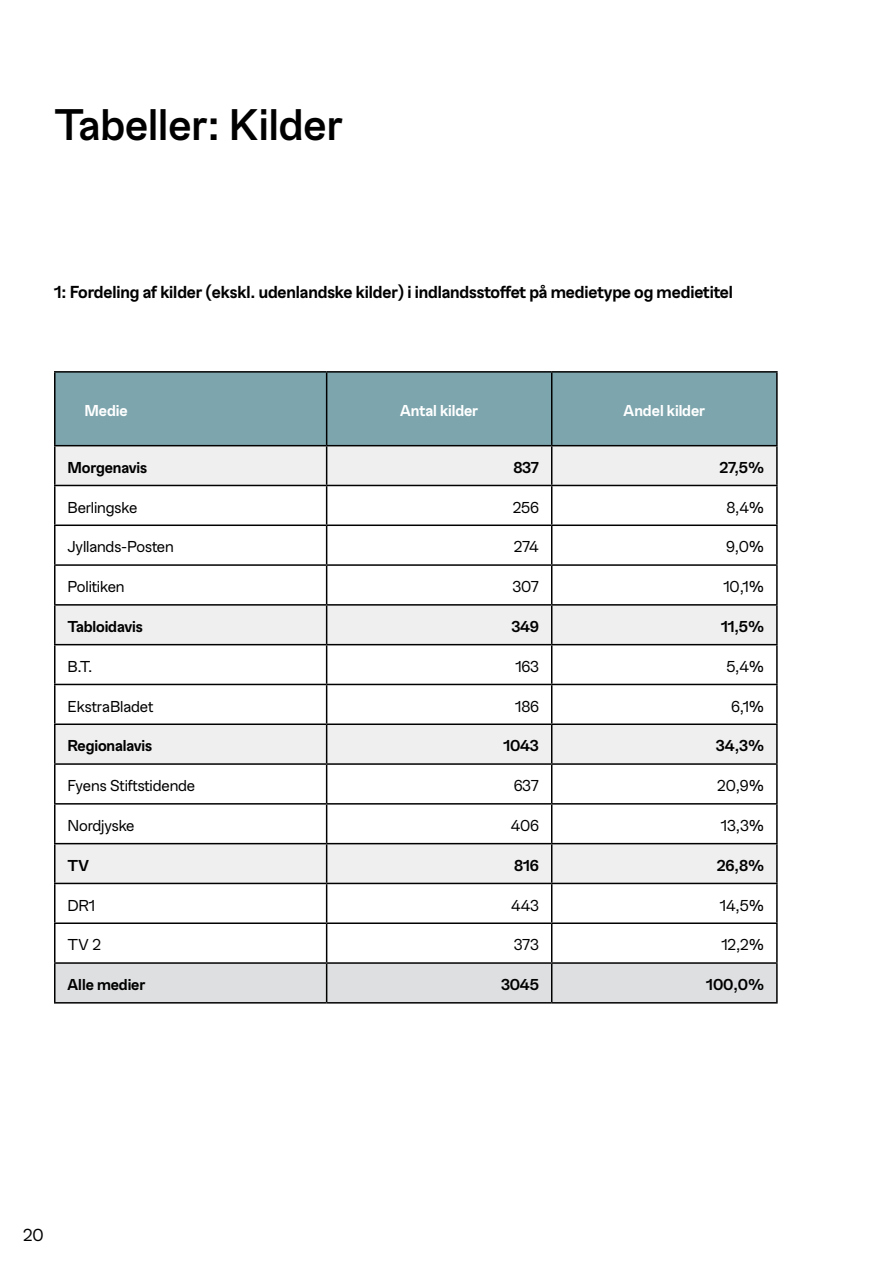
<style>
.page{position:relative;width:893px;height:1263px;background:#fff}
.page>*{position:absolute;margin:0;border:0;box-sizing:border-box;transform-origin:0 0}
.t1{font:500 42px "Reply";color:#000}
.t2{font:700 16.5px "Reply";letter-spacing:-.005em;color:#000}
.t3{font:16.5px "Reply";color:#000}
.t4{font:15px "Reply";letter-spacing:-.01em;color:#000}
.t5{font:700 15px "Reply";letter-spacing:-.01em;color:#000}
.t6{font:700 15px "Reply";letter-spacing:-.01em;color:#fff}
</style>
<div class="page">
<div style="left:56px;top:373px;width:720px;height:72px;background:#7da5ad"></div>
<svg style="left:56px;top:446px;width:720px;height:437px"></svg>
<div style="left:56px;top:964px;width:720px;height:38px;background:#dddfe0"></div>
<hr style="left:54px;top:371px;width:273px;height:2px;background:#000">
<hr style="left:54px;top:373px;width:2px;height:72px;background:#000">
<hr style="left:327px;top:371px;width:225px;height:2px;background:#000">
<hr style="left:326px;top:373px;width:1px;height:72px;background:#000">
<hr style="left:552px;top:371px;width:226px;height:2px;background:#000">
<hr style="left:551px;top:373px;width:1px;height:72px;background:#000">
<hr style="left:776px;top:373px;width:2px;height:72px;background:#000">
<hr style="left:54px;top:445px;width:273px;height:1px;background:#000">
<hr style="left:54px;top:446px;width:2px;height:39px;background:#000">
<hr style="left:327px;top:445px;width:225px;height:1px;background:#000">
<hr style="left:326px;top:446px;width:1px;height:39px;background:#000">
<hr style="left:552px;top:445px;width:226px;height:1px;background:#000">
<hr style="left:551px;top:446px;width:1px;height:39px;background:#000">
<hr style="left:776px;top:446px;width:2px;height:39px;background:#000">
<hr style="left:54px;top:485px;width:273px;height:1px;background:#000">
<hr style="left:54px;top:486px;width:2px;height:38px;background:#000">
<hr style="left:327px;top:485px;width:225px;height:1px;background:#000">
<hr style="left:326px;top:486px;width:1px;height:38px;background:#000">
<hr style="left:552px;top:485px;width:226px;height:1px;background:#000">
<hr style="left:551px;top:486px;width:1px;height:38px;background:#000">
<hr style="left:776px;top:486px;width:2px;height:38px;background:#000">
<hr style="left:54px;top:524px;width:273px;height:2px;background:#000">
<hr style="left:54px;top:526px;width:2px;height:38px;background:#000">
<hr style="left:327px;top:524px;width:225px;height:2px;background:#000">
<hr style="left:326px;top:526px;width:1px;height:38px;background:#000">
<hr style="left:552px;top:524px;width:226px;height:2px;background:#000">
<hr style="left:551px;top:526px;width:1px;height:38px;background:#000">
<hr style="left:776px;top:526px;width:2px;height:38px;background:#000">
<hr style="left:54px;top:564px;width:273px;height:2px;background:#000">
<hr style="left:54px;top:566px;width:2px;height:38px;background:#000">
<hr style="left:327px;top:564px;width:225px;height:2px;background:#000">
<hr style="left:326px;top:566px;width:1px;height:38px;background:#000">
<hr style="left:552px;top:564px;width:226px;height:2px;background:#000">
<hr style="left:551px;top:566px;width:1px;height:38px;background:#000">
<hr style="left:776px;top:566px;width:2px;height:38px;background:#000">
<hr style="left:54px;top:604px;width:273px;height:2px;background:#000">
<hr style="left:54px;top:606px;width:2px;height:38px;background:#000">
<hr style="left:327px;top:604px;width:225px;height:2px;background:#000">
<hr style="left:326px;top:606px;width:1px;height:38px;background:#000">
<hr style="left:552px;top:604px;width:226px;height:2px;background:#000">
<hr style="left:551px;top:606px;width:1px;height:38px;background:#000">
<hr style="left:776px;top:606px;width:2px;height:38px;background:#000">
<hr style="left:54px;top:644px;width:273px;height:1px;background:#000">
<hr style="left:54px;top:645px;width:2px;height:39px;background:#000">
<hr style="left:327px;top:644px;width:225px;height:1px;background:#000">
<hr style="left:326px;top:645px;width:1px;height:39px;background:#000">
<hr style="left:552px;top:644px;width:226px;height:1px;background:#000">
<hr style="left:551px;top:645px;width:1px;height:39px;background:#000">
<hr style="left:776px;top:645px;width:2px;height:39px;background:#000">
<hr style="left:54px;top:684px;width:273px;height:1px;background:#000">
<hr style="left:54px;top:685px;width:2px;height:38px;background:#000">
<hr style="left:327px;top:684px;width:225px;height:1px;background:#000">
<hr style="left:326px;top:685px;width:1px;height:38px;background:#000">
<hr style="left:552px;top:684px;width:226px;height:1px;background:#000">
<hr style="left:551px;top:685px;width:1px;height:38px;background:#000">
<hr style="left:776px;top:685px;width:2px;height:38px;background:#000">
<hr style="left:54px;top:723px;width:273px;height:2px;background:#000">
<hr style="left:54px;top:725px;width:2px;height:38px;background:#000">
<hr style="left:327px;top:723px;width:225px;height:2px;background:#000">
<hr style="left:326px;top:725px;width:1px;height:38px;background:#000">
<hr style="left:552px;top:723px;width:226px;height:2px;background:#000">
<hr style="left:551px;top:725px;width:1px;height:38px;background:#000">
<hr style="left:776px;top:725px;width:2px;height:38px;background:#000">
<hr style="left:54px;top:763px;width:273px;height:2px;background:#000">
<hr style="left:54px;top:765px;width:2px;height:38px;background:#000">
<hr style="left:327px;top:763px;width:225px;height:2px;background:#000">
<hr style="left:326px;top:765px;width:1px;height:38px;background:#000">
<hr style="left:552px;top:763px;width:226px;height:2px;background:#000">
<hr style="left:551px;top:765px;width:1px;height:38px;background:#000">
<hr style="left:776px;top:765px;width:2px;height:38px;background:#000">
<hr style="left:54px;top:803px;width:273px;height:1px;background:#000">
<hr style="left:54px;top:804px;width:2px;height:39px;background:#000">
<hr style="left:327px;top:803px;width:225px;height:1px;background:#000">
<hr style="left:326px;top:804px;width:1px;height:39px;background:#000">
<hr style="left:552px;top:803px;width:226px;height:1px;background:#000">
<hr style="left:551px;top:804px;width:1px;height:39px;background:#000">
<hr style="left:776px;top:804px;width:2px;height:39px;background:#000">
<hr style="left:54px;top:843px;width:273px;height:1px;background:#000">
<hr style="left:54px;top:844px;width:2px;height:39px;background:#000">
<hr style="left:327px;top:843px;width:225px;height:1px;background:#000">
<hr style="left:326px;top:844px;width:1px;height:39px;background:#000">
<hr style="left:552px;top:843px;width:226px;height:1px;background:#000">
<hr style="left:551px;top:844px;width:1px;height:39px;background:#000">
<hr style="left:776px;top:844px;width:2px;height:39px;background:#000">
<hr style="left:54px;top:883px;width:273px;height:1px;background:#000">
<hr style="left:54px;top:884px;width:2px;height:38px;background:#000">
<hr style="left:327px;top:883px;width:225px;height:1px;background:#000">
<hr style="left:326px;top:884px;width:1px;height:38px;background:#000">
<hr style="left:552px;top:883px;width:226px;height:1px;background:#000">
<hr style="left:551px;top:884px;width:1px;height:38px;background:#000">
<hr style="left:776px;top:884px;width:2px;height:38px;background:#000">
<hr style="left:54px;top:922px;width:273px;height:2px;background:#000">
<hr style="left:54px;top:924px;width:2px;height:38px;background:#000">
<hr style="left:327px;top:922px;width:225px;height:2px;background:#000">
<hr style="left:326px;top:924px;width:1px;height:38px;background:#000">
<hr style="left:552px;top:922px;width:226px;height:2px;background:#000">
<hr style="left:551px;top:924px;width:1px;height:38px;background:#000">
<hr style="left:776px;top:924px;width:2px;height:38px;background:#000">
<hr style="left:54px;top:962px;width:273px;height:2px;background:#000">
<hr style="left:54px;top:964px;width:2px;height:38px;background:#000">
<hr style="left:327px;top:962px;width:225px;height:2px;background:#000">
<hr style="left:326px;top:964px;width:1px;height:38px;background:#000">
<hr style="left:552px;top:962px;width:226px;height:2px;background:#000">
<hr style="left:551px;top:964px;width:1px;height:38px;background:#000">
<hr style="left:776px;top:964px;width:2px;height:38px;background:#000">
<hr style="left:54px;top:1002px;width:273px;height:1px;background:#000">
<hr style="left:327px;top:1002px;width:225px;height:1px;background:#000">
<hr style="left:552px;top:1002px;width:226px;height:1px;background:#000">
<h1 class="t1" style="left:54px;top:93px;width:290px">Tabeller: Kilder</h1>
<p class="t2" style="left:54px;top:279px;width:680px">1: Fordeling af kilder (ekskl. udenlandske kilder) i indlandsstoffet på medietype og medietitel</p>
<p class="t6" style="left:85px;top:399px;width:45px">Medie</p>
<p class="t6" style="left:400px;top:399px;width:80px">Antal kilder</p>
<p class="t6" style="left:624px;top:399px;width:83px">Andel kilder</p>
<p class="t5" style="left:68px;top:456px;width:81px">Morgenavis</p>
<p class="t5" style="left:513px;top:456px;width:27px">837</p>
<p class="t5" style="left:719px;top:456px;width:46px">27,5%</p>
<p class="t4" style="left:68px;top:496px;width:71px">Berlingske</p>
<p class="t4" style="left:513px;top:496px;width:28px">256</p>
<p class="t4" style="left:726px;top:496px;width:39px">8,4%</p>
<p class="t4" style="left:68px;top:535px;width:108px">Jyllands-Posten</p>
<p class="t4" style="left:514px;top:535px;width:27px">274</p>
<p class="t4" style="left:726px;top:535px;width:40px">9,0%</p>
<p class="t4" style="left:68px;top:575px;width:59px">Politiken</p>
<p class="t4" style="left:513px;top:575px;width:28px">307</p>
<p class="t4" style="left:723px;top:575px;width:42px">10,1%</p>
<p class="t5" style="left:68px;top:615px;width:77px">Tabloidavis</p>
<p class="t5" style="left:511px;top:615px;width:29px">349</p>
<p class="t5" style="left:721px;top:615px;width:45px">11,5%</p>
<p class="t4" style="left:68px;top:655px;width:27px">B.T.</p>
<p class="t4" style="left:515px;top:655px;width:25px">163</p>
<p class="t4" style="left:726px;top:655px;width:39px">5,4%</p>
<p class="t4" style="left:68px;top:695px;width:87px">EkstraBladet</p>
<p class="t4" style="left:515px;top:695px;width:25px">186</p>
<p class="t4" style="left:731px;top:695px;width:34px">6,1%</p>
<p class="t5" style="left:68px;top:734px;width:86px">Regionalavis</p>
<p class="t5" style="left:503px;top:734px;width:37px">1043</p>
<p class="t5" style="left:716px;top:734px;width:50px">34,3%</p>
<p class="t4" style="left:68px;top:774px;width:129px">Fyens Stiftstidende</p>
<p class="t4" style="left:514px;top:774px;width:27px">637</p>
<p class="t4" style="left:717px;top:774px;width:48px">20,9%</p>
<p class="t4" style="left:68px;top:814px;width:69px">Nordjyske</p>
<p class="t4" style="left:511px;top:814px;width:30px">406</p>
<p class="t4" style="left:721px;top:814px;width:45px">13,3%</p>
<p class="t5" style="left:68px;top:854px;width:23px">TV</p>
<p class="t5" style="left:514px;top:854px;width:26px">816</p>
<p class="t5" style="left:717px;top:854px;width:49px">26,8%</p>
<p class="t4" style="left:68px;top:894px;width:29px">DR1</p>
<p class="t4" style="left:511px;top:894px;width:29px">443</p>
<p class="t4" style="left:720px;top:894px;width:46px">14,5%</p>
<p class="t4" style="left:68px;top:933px;width:35px">TV 2</p>
<p class="t4" style="left:514px;top:933px;width:27px">373</p>
<p class="t4" style="left:721px;top:933px;width:44px">12,2%</p>
<p class="t5" style="left:68px;top:973px;width:79px">Alle medier</p>
<p class="t5" style="left:501px;top:973px;width:39px">3045</p>
<p class="t5" style="left:706px;top:973px;width:59px">100,0%</p>
<p class="t3" style="left:23px;top:1223px;width:22px">20</p>
</div>
